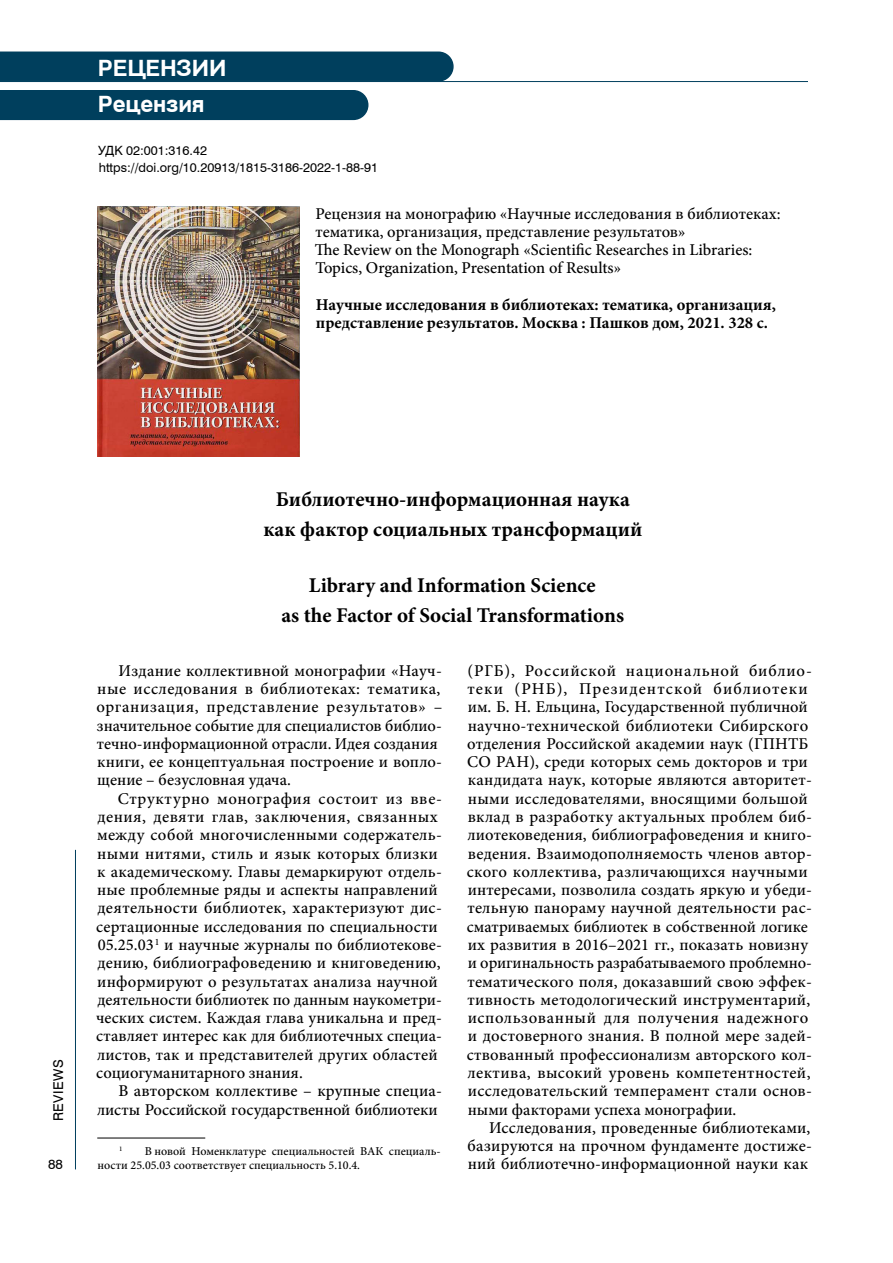
<style>
.page{position:relative;width:893px;height:1263px;background:#fff}
.page>*{position:absolute;margin:0;border:0;box-sizing:border-box;transform-origin:0 0}
.t1{font:700 22.5px "Swiss 721 BT";color:#fff}
.t2{font:700 21px/30px "Minion Pro";color:#000;text-align:center}
.t3{font:500 16.5px/18.3px "Minion Pro";letter-spacing:.01em;color:#000}
.t4{font:700 16.5px/18.3px "Minion Pro";color:#000}
.t5{font:13.5px "Swiss 721 BT";letter-spacing:.04em;color:#000}
.t6{font:12.75px/16.5px "Swiss 721 BT";color:#000}
.t7{font:500 12px/14.4px "Minion Pro";color:#000}
.t8{font:500 7.05px "Minion Pro";color:#000}
</style>
<div class="page">
<hr style="left:75px;top:850px;width:1px;height:319px;background:#003f5d">
<hr style="left:0;top:81px;width:808px;height:1px;background:#003f5d">
<div style="left:0;top:52px;width:454px;height:29px;background:#003f5d"></div>
<div style="left:0;top:90px;width:368px;height:30px;background:#003f5d"></div>
<img style="left:98px;top:206px;width:201px;height:250px">
<hr style="left:97px;top:1138px;width:108px;height:1px;background:#000">
<h1 class="t1" style="left:98px;top:53px;width:130px">РЕЦЕНЗИИ</h1>
<h1 class="t1" style="left:98px;top:88px;width:108px">Рецензия</h1>
<p class="t6" style="left:98px;top:142px;width:282px">УДК 02:001:316.42 https://doi.org/10.20913/1815-3186-2022-1-88-91</p>
<p class="t3" style="left:315px;top:204px;width:467px">Рецензия на монографию «Научные исследования в библиотеках: тематика, организация, представление результатов»<br>The Review on the Monograph «Scientific Researches in Libraries:<br>Topics, Organization, Presentation of Results»</p>
<p class="t4" style="left:316px;top:295px;width:462px">Научные исследования в библиотеках: тематика, организация, представление результатов. Москва : Пашков дом, 2021. 328 с.</p>
<p class="t5" style="left:49px;top:1121px;width:64px;rotate:-90deg">REVIEWS</p>
<p class="t5" style="left:48px;top:1155px;width:16px">88</p>
<p class="t2" style="left:263px;top:484px;width:381px">Библиотечно-информационная наука как фактор социальных трансформаций</p>
<p class="t2" style="left:281px;top:570px;width:344px">Library and Information Science<br>as the Factor of Social Transformations</p>
<p class="t3" style="left:97px;top:661px;width:347px;text-indent:22px">Издание коллективной монографии «Науч&shy;ные исследования в библиотеках: тематика, организация, представление результатов» – значительное событие для специалистов библио&shy;течно-информационной отрасли. Идея создания книги, ее концептуальная построение и вопло&shy;щение – безусловная удача.</p>
<p class="t3" style="left:96px;top:789px;width:347px;text-indent:22px">Структурно монография состоит из вве&shy;дения, девяти глав, заключения, связанных между собой многочисленными содержатель&shy;ными нитями, стиль и язык которых близки к академическому. Главы демаркируют отдель&shy;ные проблемные ряды и аспекты направлений деятельности библиотек, характеризуют дис&shy;сертационные исследования по специальности 05.25.03<sup>1</sup> и научные журналы по библиотекове&shy;дению, библиографоведению и книговедению, информируют о результатах анализа научной деятельности библиотек по данным наукометри&shy;ческих систем. Каждая глава уникальна и пред&shy;ставляет интерес как для библиотечных специа&shy;листов, так и представителей других областей социогуманитарного знания.</p>
<p class="t3" style="left:97px;top:1082px;width:346px;text-align:right">В авторском коллективе – крупные специа&shy;листы Российской государственной библиотеки</p>
<p class="t8" style="left:119px;top:1144px;width:5px">1</p>
<p class="t7" style="left:98px;top:1144px;width:345px;text-indent:47px">В новой Номенклатуре специальностей ВАК специаль&shy;ности 25.05.03 соответствует специальность 5.10.4.</p>
<p class="t3" style="left:467px;top:661px;width:347px">(РГБ), Российской национальной библио&shy;теки (РНБ), Президентской библиотеки им. Б. Н. Ельцина, Государственной публичной научно-технической библиотеки Сибирского отделения Российской академии наук (ГПНТБ СО РАН), среди которых семь докторов и три кандидата наук, которые являются авторитет&shy;ными исследователями, вносящими большой вклад в разработку актуальных проблем биб&shy;лиотековедения, библиографоведения и книго&shy;ведения. Взаимодополняемость членов автор&shy;ского коллектива, различающихся научными интересами, позволила создать яркую и убеди&shy;тельную панораму научной деятельности рас&shy;сматриваемых библиотек в собственной логике их развития в 2016–2021 гг., показать новизну и оригинальность разрабатываемого проблемно&shy;тематического поля, доказавший свою эффек&shy;тивность методологический инструментарий, использованный для получения надежного и достоверного знания. В полной мере задей&shy;ствованный профессионализм авторского кол&shy;лектива, высокий уровень компетентностей, исследовательский темперамент стали основ&shy;ными факторами успеха монографии.</p>
<p class="t3" style="left:467px;top:1118px;width:346px;text-align:justify;text-indent:22px">Исследования, проведенные библиотеками, базируются на прочном фундаменте достиже&shy;ний библиотечно-информационной науки как</p>
</div>
